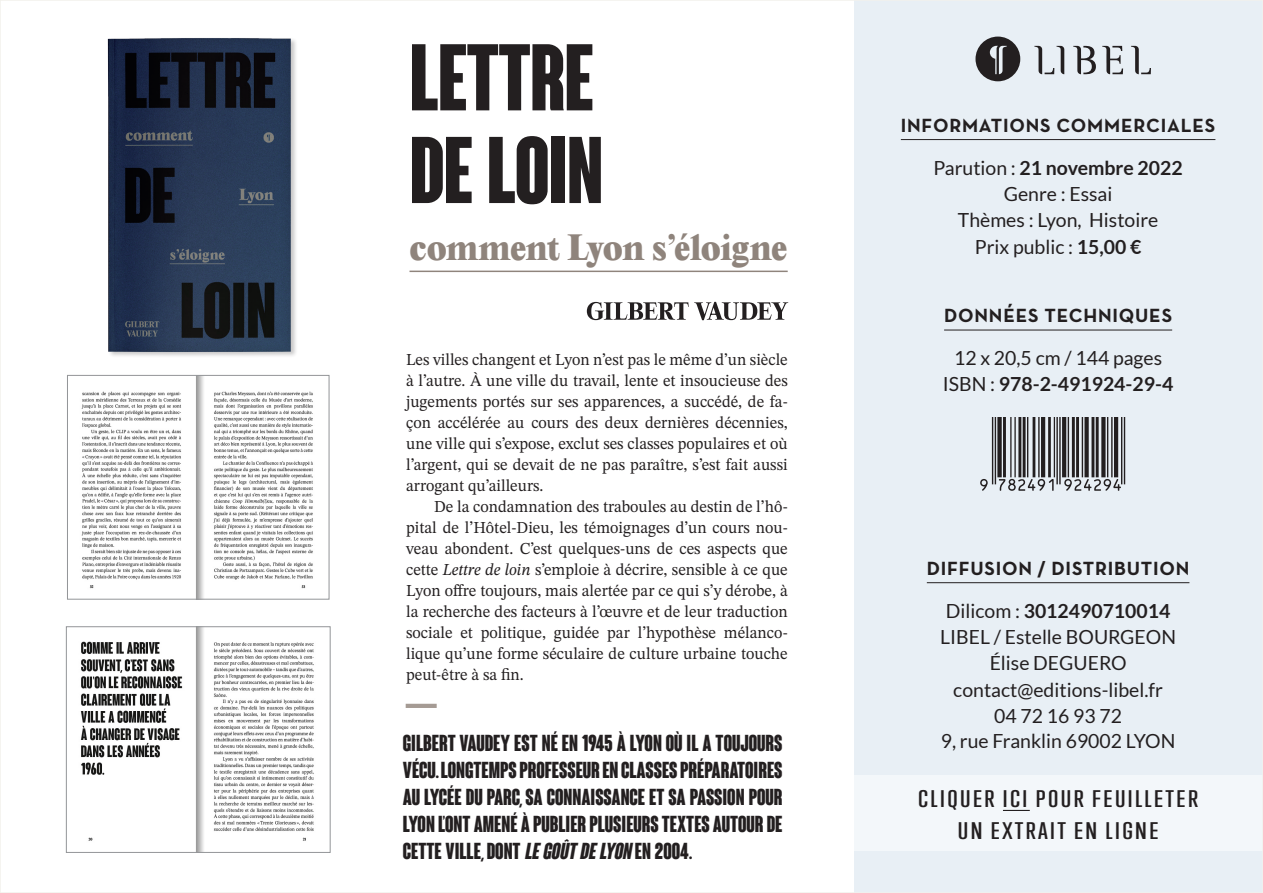
<style>
.page{position:relative;width:1263px;height:893px;background:#fff}
.page>*{position:absolute;margin:0;border:0;box-sizing:border-box;transform-origin:0 0}
.t1{font:700 condensed 91.95px "Coluna";letter-spacing:-.01em;color:#231f20}
.t2{font:32.1px "Editorial New";letter-spacing:-.03em;color:#8f847c}
.t3{font:700 condensed 22.5px/27px "Coluna";color:#231f20;text-align:justify}
.t4{font:500 21.9px/32.5px "Trump Gothic Pro";letter-spacing:.08em;color:#231f20;text-align:center;scale:1.36 1}
.t5{font:19.5px/26.2px "Lato";color:#231f20;text-align:center}
.t6{font:700 19.5px "Lato";color:#231f20}
.t7{font:700 19.5px "Neutra Text";letter-spacing:.04em;color:#231f20}
.BODY{font:16.65px/21px "STIX Two Text";color:#231f20;text-align:justify}
.s1{font-style:italic}
.s2{font-weight:400}
.s3{font-weight:700}
</style>
<div class="page">
<div style="left:855px;top:0;width:408px;height:893px;background:#e8eff5"></div>
<div style="left:854px;top:775px;width:408px;height:75px;background:#f3f7fa"></div>
<hr style="left:901px;top:139px;width:314px;height:1px;background:#231f20">
<hr style="left:944px;top:330px;width:228px;height:1px;background:#231f20">
<hr style="left:927px;top:582px;width:262px;height:1px;background:#231f20">
<svg style="left:1003px;top:810px;width:27px;height:1px"></svg>
<div style="left:92px;top:24px;width:212px;height:342px;background:#231f20;opacity:.19"></div>
<svg style="left:975px;top:37px;width:45px;height:44px"></svg>
<svg style="left:1102px;top:46px;width:21px;height:28px"></svg>
<svg style="left:1034px;top:46px;width:30px;height:28px"></svg>
<svg style="left:1131px;top:46px;width:20px;height:28px"></svg>
<svg style="left:1073px;top:46px;width:23px;height:28px"></svg>
<img style="left:81px;top:377px;width:232px;height:220px">
<div style="left:67px;top:375px;width:262px;height:224px;border:1px solid #939598"></div>
<img style="left:80px;top:629px;width:234px;height:221px">
<hr style="left:409px;top:271px;width:379px;height:1px;background:#8f847c">
<svg style="left:587px;top:302px;width:201px;height:18px"></svg>
<hr style="left:406px;top:704px;width:31px;height:4px;background:#a59b94">
<svg style="left:980px;top:418px;width:145px;height:73px"></svg>
<p class="t1" style="left:409px;top:28px;width:186px">LETTRE</p>
<p class="t1" style="left:409px;top:121px;width:195px">DE LOIN</p>
<p class="t2" style="left:409px;top:225px;width:380px">comment Lyon s’éloigne</p>
<p class="BODY" style="left:406px;top:349px;width:383px">Les villes changent et Lyon n’est pas le même d’un siècle à l’autre. À une ville du travail, lente et insoucieuse des jugements portés sur ses apparences, a succédé, de fa&shy;çon accélérée au cours des deux dernières décennies, une ville qui s’expose, exclut ses classes populaires et où l’argent, qui se devait de ne pas paraître, s’est fait aussi arrogant qu’ailleurs.</p>
<p class="BODY" style="left:406px;top:496px;width:383px;text-indent:28px">De la condamnation des traboules au destin de l’hô&shy;pital de l’Hôtel-Dieu, les témoignages d’un cours nou&shy;veau abondent. C’est quelques-uns de ces aspects que cette <span class="s1">Lettre de loin</span> s’emploie à décrire, sensible à ce que Lyon offre toujours, mais alertée par ce qui s’y dérobe, à la recherche des facteurs à l’œuvre et de leur traduction sociale et politique, guidée par l’hypothèse mélanco&shy;lique qu’une forme séculaire de culture urbaine touche peut-être à sa fin.</p>
<p class="t3" style="left:403px;top:731px;width:381px">GILBERT VAUDEY EST NÉ EN 1945 À LYON OÙ IL A TOUJOURS VÉCU. LONGTEMPS PROFESSEUR EN CLASSES PRÉPARATOIRES AU LYCÉE DU PARC, SA CONNAISSANCE ET SA PASSION POUR LYON L’ONT AMENÉ À PUBLIER PLUSIEURS TEXTES AUTOUR DE CETTE VILLE, DONT <span class="s1">LEGOÛTDELYON</span>EN 2004.</p>
<p class="t7" style="left:901px;top:113px;width:316px">INFORMATIONS COMMERCIALES</p>
<p class="t6" style="left:933px;top:156px;width:251px"><span class="s2">Parution :</span> 21 novembre 2022</p>
<p class="t5" style="left:1004px;top:181px;width:110px">Genre : Essai</p>
<p class="t5" style="left:958px;top:207px;width:202px">Thèmes : Lyon, Histoire<br>Prix public : <span class="s3">15,00 €</span></p>
<p class="t7" style="left:944px;top:303px;width:230px">DONNÉES TECHNIQUES</p>
<p class="t5" style="left:954px;top:345px;width:210px">12 x 20,5 cm / 144 pages</p>
<p class="t6" style="left:943px;top:373px;width:232px"><span class="s2">ISBN :</span> 978-2-491924-29-4</p>
<p class="t7" style="left:927px;top:556px;width:264px">DIFFUSION / DISTRIBUTION</p>
<p class="t6" style="left:946px;top:599px;width:226px"><span class="s2">Dilicom :</span> 3012490710014</p>
<p class="t5" style="left:940px;top:624px;width:237px">LIBEL / Estelle BOURGEON<br>Élise DEGUERO</p>
<p class="t5" style="left:953px;top:676px;width:211px">contact@editions-libel.fr</p>
<p class="t5" style="left:994px;top:703px;width:129px">04 72 16 93 72</p>
<p class="t5" style="left:941px;top:728px;width:236px">9, rue Franklin 69002 LYON</p>
<p class="t4" style="left:918px;top:782px;width:207px">CLIQUER ICI POUR FEUILLETER<br>UN EXTRAIT EN LIGNE</p>
</div>
